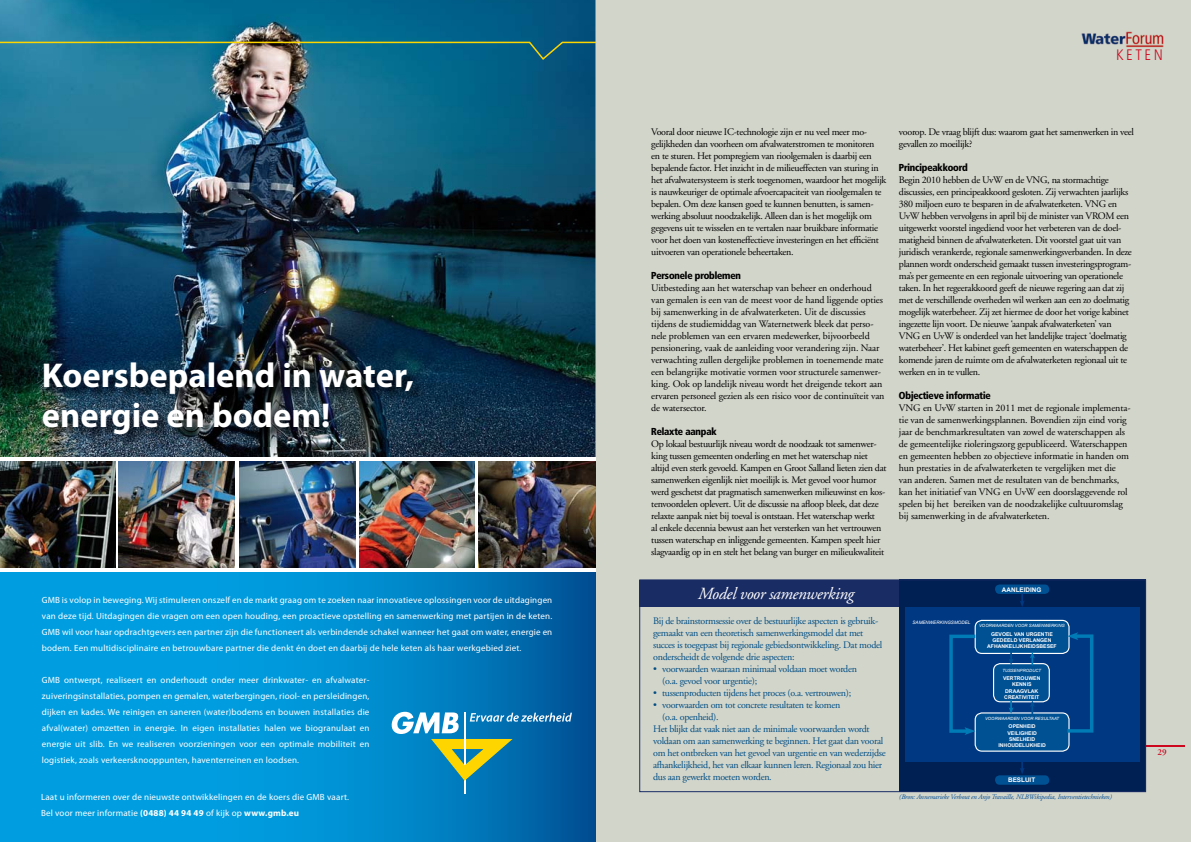
<style>
.page{position:relative;width:1191px;height:842px;background:#fff}
.page>*{position:absolute;margin:0;border:0;box-sizing:border-box;transform-origin:0 0}
.t1{font:700 34.6px/40px "Myriad Pro";color:#fff}
.t2{font:italic 17px "Adobe Garamond";letter-spacing:-.02em;color:#fff}
.t3{font:300 15px "Frutiger Condensed BQ";letter-spacing:.255em;color:#cd071e}
.t4{font:10px/12px "Adobe Garamond";letter-spacing:-.03em;color:#000}
.t5{font:10px/12px "Adobe Garamond";letter-spacing:-.01em;color:#000}
.t6{font:10px/12px "Adobe Garamond";letter-spacing:-.03em;color:#004d84}
.t7{font:900 10px "Frutiger Condensed BQ";letter-spacing:-.01em;color:#000}
.t8{font:9px/16px "Myriad Pro";letter-spacing:.02em;color:#fff;text-align:justify}
.t9{font:600 9px "Adobe Garamond";color:#cd071e}
.t10{font:italic 7px "Adobe Garamond";letter-spacing:-.02em;color:#004b93}
.t11{font:700 6.3px "Arial";color:#fff}
.t12{font:700 5.2px/6.2px "Arial";color:#fff;text-align:center}
.t13{font:italic 4.6px "Arial";color:#fff}
.t14{font:italic 4.3px "Arial";color:#fff}
.s1{font-weight:700}
</style>
<div class="page">
<div style="left:595px;top:0;width:596px;height:842px;background:#d2d5ca"></div>
<img style="left:1081px;top:31px;width:83px;height:17px">
<hr style="left:1145px;top:745px;width:39px;height:2px;background:#cd071e">
<div style="left:899px;top:580px;width:246px;height:212px;background:#002053"></div>
<div style="left:905px;top:607px;width:234px;height:155px;background:#003882"></div>
<div style="left:995px;top:584px;width:54px;height:10px;background:#005193;border-radius:4px"></div>
<div style="left:975px;top:620px;width:94px;height:33px;background:#005193;border-radius:7px"></div>
<div style="left:974px;top:620px;width:95px;height:34px;border:1px solid #fff;border-radius:7px"></div>
<div style="left:975px;top:713px;width:94px;height:38px;background:#005193;border-radius:7px"></div>
<div style="left:974px;top:712px;width:95px;height:40px;border:1px solid #fff;border-radius:7px"></div>
<div style="left:993px;top:664px;width:56px;height:38px;background:#005193;border-radius:7px"></div>
<div style="left:993px;top:663px;width:56px;height:39px;border:1px solid #fff;border-radius:7px"></div>
<div style="left:995px;top:775px;width:54px;height:10px;background:#005193;border-radius:4px"></div>
<svg style="left:1064px;top:632px;width:30px;height:102px"></svg>
<svg style="left:949px;top:633px;width:29px;height:102px"></svg>
<svg style="left:1008px;top:652px;width:5px;height:13px"></svg>
<svg style="left:1029px;top:652px;width:5px;height:13px"></svg>
<svg style="left:1008px;top:700px;width:5px;height:14px"></svg>
<svg style="left:1029px;top:700px;width:5px;height:14px"></svg>
<svg style="left:1020px;top:593px;width:4px;height:14px"></svg>
<svg style="left:1020px;top:762px;width:4px;height:12px"></svg>
<div style="left:639px;top:580px;width:260px;height:27px;background:#1a2c64"></div>
<div style="left:639px;top:579px;width:507px;height:213px;border:1px solid #1a2c64"></div>
<img style="left:0;top:0;width:595px;height:457px">
<img style="left:42px;top:362px;width:382px;height:84px">
<svg style="left:0;top:41px;width:595px;height:20px;background:#337a86"></svg>
<svg style="left:0;top:572px;width:595px;height:270px;background:#008dcf"></svg>
<img style="left:0;top:461px;width:115px;height:107px">
<img style="left:119px;top:461px;width:116px;height:107px">
<img style="left:239px;top:461px;width:116px;height:107px">
<img style="left:359px;top:461px;width:116px;height:107px">
<img style="left:479px;top:461px;width:116px;height:107px">
<hr style="left:464px;top:755px;width:1px;height:38px;background:#fff">
<svg style="left:392px;top:712px;width:180px;height:69px;background:#398ca7"></svg>
<h1 class="t1" style="left:42px;top:356px;width:373px">Koersbepalend in water, energie en bodem!</h1>
<h3 class="t3" style="left:1116px;top:46px;width:48px">KETEN</h3>
<p class="t4" style="left:651px;top:126px;width:237px">Vooral door nieuwe IC-technologie zijn er nu veel meer mo&shy;gelijkheden dan voorheen om afvalwaterstromen te monitoren<br>en te sturen. Het pompregiem van rioolgemalen is daarbij een bepalende factor. Het inzicht in de milieueffecten van sturing in het afvalwatersysteem is sterk toegenomen, waardoor het mogelijk is nauwkeuriger de optimale afvoercapaciteit van rioolgemalen te bepalen. Om deze kansen goed te kunnen benutten, is samen&shy;werking absoluut noodzakelijk. Alleen dan is het mogelijk om gegevens uit te wisselen en te vertalen naar bruikbare informatie voor het doen van kosteneffectieve investeringen en het efficiënt uitvoeren van operationele beheertaken.</p>
<p class="t7" style="left:651px;top:269px;width:91px">Personele problemen</p>
<p class="t5" style="left:651px;top:282px;width:235px">Uitbesteding aan het waterschap van beheer en onderhoud van gemalen is een van de meest voor de hand liggende opties bij samenwerking in de afvalwaterketen. Uit de discussies tijdens de studiemiddag van Waternetwerk bleek dat perso&shy;nele problemen van een ervaren medewerker, bijvoorbeeld pensionering, vaak de aanleiding voor verandering zijn. Naar verwachting zullen dergelijke problemen in toenemende mate een belangrijke motivatie vormen voor structurele samenwer&shy;king. Ook op landelijk niveau wordt het dreigende tekort aan ervaren personeel gezien als een risico voor de continuïteit van de watersector.</p>
<p class="t7" style="left:651px;top:425px;width:67px">Relaxte aanpak</p>
<p class="t4" style="left:651px;top:438px;width:237px">Op lokaal bestuurlijk niveau wordt de noodzaak tot samenwer&shy;king tussen gemeenten onderling en met het waterschap niet altijd even sterk gevoeld. Kampen en Groot Salland lieten zien dat samenwerken eigenlijk niet moeilijk is. Met gevoel voor humor werd geschetst dat pragmatisch samenwerken milieuwinst en kos&shy;tenvoordelen oplevert. Uit de discussie na afloop bleek, dat deze relaxte aanpak niet bij toeval is ontstaan. Het waterschap werkt<br>al enkele decennia bewust aan het versterken van het vertrouwen tussen waterschap en inliggende gemeenten. Kampen speelt hier slagvaardig op in en stelt het belang van burger en milieukwaliteit</p>
<p class="t4" style="left:899px;top:126px;width:237px">voorop. De vraag blijft dus: waarom gaat het samenwerken in veel gevallen zo moeilijk?</p>
<p class="t7" style="left:899px;top:161px;width:70px">Principeakkoord</p>
<p class="t4" style="left:899px;top:174px;width:234px">Begin 2010 hebben de UvW en de VNG, na stormachtige discussies, een principeakkoord gesloten. Zij verwachten jaarlijks 380 miljoen euro te besparen in de afvalwaterketen. VNG en UvW hebben vervolgens in april bij de minister van VROM een uitgewerkt voorstel ingediend voor het verbeteren van de doel&shy;matigheid binnen de afvalwaterketen. Dit voorstel gaat uit van juridisch verankerde, regionale samenwerkingsverbanden. In deze plannen wordt onderscheid gemaakt tussen investeringsprogram&shy;ma’s per gemeente en een regionale uitvoering van operationele taken. In het regeerakkoord geeft de nieuwe regering aan dat zij met de verschillende overheden wil werken aan een zo doelmatig mogelijk waterbeheer. Zij zet hiermee de door het vorige kabinet ingezette lijn voort. De nieuwe ‘aanpak afvalwaterketen’ van VNG en UvW is onderdeel van het landelijke traject ‘doelmatig waterbeheer’. Het kabinet geeft gemeenten en waterschappen de komende jaren de ruimte om de afvalwaterketen regionaal uit te werken en in te vullen.</p>
<p class="t7" style="left:899px;top:389px;width:93px">Objectieve informatie</p>
<p class="t5" style="left:899px;top:402px;width:233px">VNG en UvW starten in 2011 met de regionale implementa&shy;tie van de samenwerkingsplannen. Bovendien zijn eind vorig jaar de benchmarkresultaten van zowel de waterschappen als de gemeentelijke rioleringszorg gepubliceerd. Waterschappen en gemeenten hebben zo objectieve informatie in handen om hun prestaties in de afvalwaterketen te vergelijken met die van anderen. Samen met de resultaten van de benchmarks, kan het initiatief van VNG en UvW een doorslaggevende rol spelen bij het bereiken van de noodzakelijke cultuuromslag bij samenwerking in de afvalwaterketen.</p>
<h2 class="t2" style="left:697px;top:584px;width:158px">Model voor samenwerking</h2>
<p class="t6" style="left:653px;top:615px;width:231px">Bij de brainstormsessie over de bestuurlijke aspecten is gebruik&shy;gemaakt van een theoretisch samenwerkingsmodel dat met succes is toegepast bij regionale gebiedsontwikkeling. Dat model onderscheidt de volgende drie aspecten:</p>
<p class="t6" style="left:662px;top:663px;width:196px;text-indent:-9px">• voorwaarden waaraan minimaal voldaan moet worden (o.a. gevoel voor urgentie);</p>
<p class="t6" style="left:653px;top:687px;width:200px">• tussenproducten tijdens het proces (o.a. vertrouwen);</p>
<p class="t6" style="left:653px;top:699px;width:189px">• voorwaarden om tot concrete resultaten te komen</p>
<p class="t6" style="left:662px;top:711px;width:58px">(o.a. openheid).</p>
<p class="t6" style="left:653px;top:723px;width:218px">Het blijkt dat vaak niet aan de minimale voorwaarden wordt</p>
<p class="t6" style="left:653px;top:735px;width:232px">voldaan om aan samenwerking te beginnen. Het gaat dan vooral</p>
<p class="t6" style="left:653px;top:747px;width:234px">om het ontbreken van het gevoel van urgentie en van wederzijdse</p>
<p class="t6" style="left:653px;top:759px;width:230px">afhankelijkheid, het van elkaar kunnen leren. Regionaal zou hier</p>
<p class="t6" style="left:653px;top:771px;width:120px">dus aan gewerkt moeten worden.</p>
<p class="t11" style="left:1002px;top:585px;width:41px">AANLEIDING</p>
<p class="t8" style="left:42px;top:592px;width:512px">GMB is volop in beweging. Wij stimuleren onszelf en de markt graag om te zoeken naar innovatieve oplossingen voor de uitdagingen van deze tijd. Uitdagingen die vragen om een open houding, een proactieve opstelling en samenwerking met partijen in de keten.<br>GMB wil voor haar opdrachtgevers een partner zijn die functioneert als verbindende schakel wanneer het gaat om water, energie en bodem. Een multidisciplinaire en betrouwbare partner die denkt én doet en daarbij de hele keten als haar werkgebied ziet.</p>
<p class="t8" style="left:42px;top:672px;width:329px">GMB ontwerpt, realiseert en onderhoudt onder meer drinkwater- en afvalwater&shy;zuiveringsinstallaties, pompen en gemalen, waterbergingen, riool- en persleidingen, dijken en kades. We reinigen en saneren (water)bodems en bouwen installaties die afval(water) omzetten in energie. In eigen installaties halen we biogranulaat en energie uit slib. En we realiseren voorzieningen voor een optimale mobiliteit en logistiek, zoals verkeersknooppunten, haventerreinen en loodsen.</p>
<p class="t8" style="left:41px;top:789px;width:309px">Laat u informeren over de nieuwste ontwikkelingen en de koers die GMB vaart.<br>Bel voor meer informatie <span class="s1">(0488) 44 94 49</span> of kijk op <span class="s1">www.gmb.eu</span></p>
<p class="t10" style="left:899px;top:793px;width:214px">(Bron: Annemarieke Verbout en Anjo Travaille, NLBWikipedia, Interventietechnieken)</p>
<p class="t13" style="left:912px;top:619px;width:59px">SAMENWERKINGSMODEL</p>
<p class="t14" style="left:979px;top:623px;width:87px">VOORWAARDEN VOOR SAMENWERKING</p>
<p class="t12" style="left:987px;top:631px;width:71px">GEVOEL VAN URGENTIE<br>GEDEELD VERLANGEN<br>AFHANKELIJKHEIDSBESEF</p>
<p class="t14" style="left:1002px;top:667px;width:40px">TUSSENPRODUCT</p>
<p class="t12" style="left:1003px;top:675px;width:39px">VERTROUWEN<br>KENNIS<br>DRAAGVLAK<br>CREATIVITEIT</p>
<p class="t14" style="left:985px;top:715px;width:76px">VOORWAARDEN VOOR RESULTAAT</p>
<p class="t12" style="left:998px;top:723px;width:49px">OPENHEID<br>VEILIGHEID<br>SNELHEID<br>INHOUDELIJKHEID</p>
<p class="t11" style="left:1008px;top:776px;width:29px">BESLUIT</p>
<p class="t9" style="left:1157px;top:747px;width:11px">29</p>
</div>
